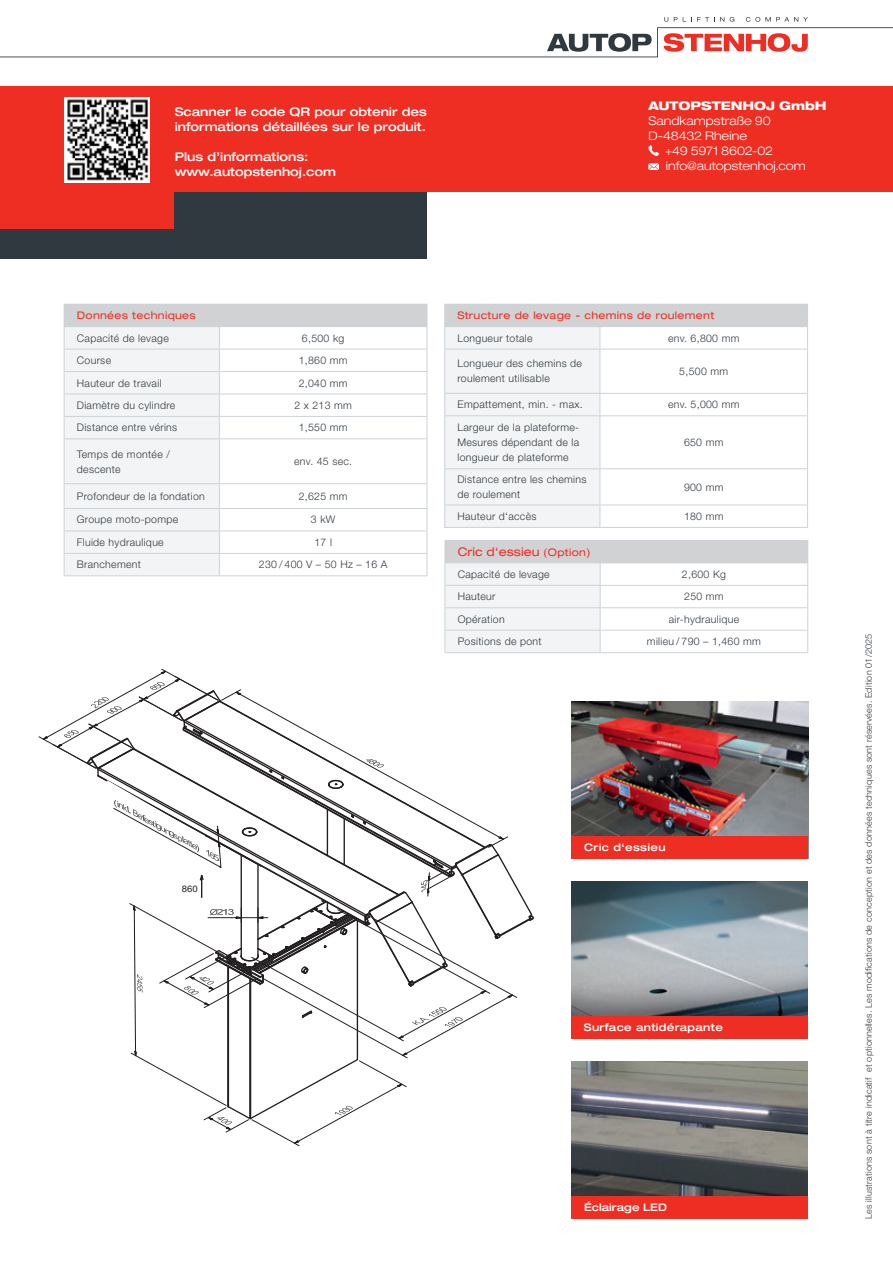
<style>
.page{position:relative;width:893px;height:1263px;background:#fff}
.page>*{position:absolute;margin:0;border:0;box-sizing:border-box;transform-origin:0 0}
.Text_QR-Code_2017{font:500 expanded 12px/15px "Helvetica Neue LT Pro";color:#fff}
.t1{font:300 expanded 12px/15px "Helvetica Neue LT Pro";color:#fff}
.Technische_Daten_Kopfzeile_2017{font:expanded 12px "Helvetica Neue LT Pro";color:#ee2e22}
.t2{font:800 expanded 12px "Helvetica Neue LT Pro";letter-spacing:-.005em;color:#fff}
.Technische_Daten_Hauptspalte{font:300 10.5px/15px "Helvetica Neue LT Pro";letter-spacing:.03em;color:#313940}
.Technische_Daten_-_Inhalt_zentriert{font:300 10.5px "Helvetica Neue LT Pro";letter-spacing:.03em;color:#313940}
.Technische_Daten_Kopfzeile_2017-2{font:expanded 10.5px "Helvetica Neue LT Pro";letter-spacing:.03em;color:#ee2e22}
.t3{font:500 expanded 10.5px "Helvetica Neue LT Pro";letter-spacing:.03em;color:#fff}
.t4{font:500 expanded 10.5px "Helvetica Neue LT Pro";color:#fff}
.t5{font:300 9px "Helvetica Neue LT Pro";letter-spacing:.02em;color:#313940}
.s1{font-size:10.5px}
</style>
<div class="page">
<svg style="left:0;top:17px;width:893px;height:40px"></svg>
<svg style="left:39px;top:669px;width:495px;height:477px"></svg>
<div style="left:0;top:154px;width:427px;height:105px;background:#313940"></div>
<div style="left:0;top:86px;width:893px;height:105px;background:#ee2e22"></div>
<div style="left:492px;top:1099px;width:38px;height:97px;background:#fff"></div>
<img style="left:571px;top:881px;width:237px;height:135px">
<img style="left:571px;top:1061px;width:237px;height:135px">
<img style="left:571px;top:701px;width:237px;height:135px">
<div style="left:64px;top:304px;width:363px;height:23px;background:#d1d2d4"></div>
<svg style="left:427px;top:305px;width:1px;height:133px"></svg>
<hr style="left:427px;top:439px;width:1px;height:44px;background:#ced3d7">
<hr style="left:219px;top:349px;width:208px;height:1px;background:#ced3d7">
<hr style="left:219px;top:371px;width:208px;height:1px;background:#ced3d7">
<hr style="left:219px;top:394px;width:208px;height:1px;background:#ced3d7">
<hr style="left:219px;top:416px;width:208px;height:1px;background:#ced3d7">
<hr style="left:219px;top:438px;width:208px;height:1px;background:#ced3d7">
<hr style="left:219px;top:483px;width:208px;height:1px;background:#ced3d7">
<hr style="left:219px;top:508px;width:208px;height:1px;background:#ced3d7">
<hr style="left:219px;top:531px;width:208px;height:1px;background:#ced3d7">
<svg style="left:64px;top:327px;width:156px;height:249px"></svg>
<hr style="left:219px;top:553px;width:208px;height:1px;background:#ced3d7">
<svg style="left:427px;top:484px;width:1px;height:91px"></svg>
<hr style="left:219px;top:575px;width:208px;height:1px;background:#ced3d7">
<div style="left:445px;top:304px;width:362px;height:23px;background:#d1d2d4"></div>
<hr style="left:444px;top:304px;width:156px;height:1px;background:#ced3d7">
<hr style="left:600px;top:304px;width:208px;height:1px;background:#ced3d7">
<hr style="left:444px;top:527px;width:156px;height:1px;background:#ced3d7">
<svg style="left:444px;top:305px;width:157px;height:222px"></svg>
<hr style="left:600px;top:326px;width:208px;height:1px;background:#ced3d7">
<hr style="left:600px;top:349px;width:208px;height:1px;background:#ced3d7">
<svg style="left:807px;top:305px;width:1px;height:44px"></svg>
<hr style="left:807px;top:349px;width:1px;height:44px;background:#ced3d7">
<svg style="left:807px;top:394px;width:1px;height:21px"></svg>
<hr style="left:807px;top:416px;width:1px;height:52px;background:#ced3d7">
<hr style="left:807px;top:469px;width:1px;height:36px;background:#ced3d7">
<svg style="left:807px;top:506px;width:1px;height:21px"></svg>
<hr style="left:600px;top:393px;width:208px;height:1px;background:#ced3d7">
<hr style="left:600px;top:415px;width:208px;height:1px;background:#ced3d7">
<hr style="left:600px;top:468px;width:208px;height:1px;background:#ced3d7">
<hr style="left:600px;top:505px;width:208px;height:1px;background:#ced3d7">
<hr style="left:600px;top:527px;width:208px;height:1px;background:#ced3d7">
<div style="left:445px;top:540px;width:363px;height:23px;background:#d1d2d4"></div>
<hr style="left:444px;top:540px;width:156px;height:1px;background:#ced3d7">
<svg style="left:444px;top:541px;width:157px;height:112px"></svg>
<hr style="left:600px;top:562px;width:208px;height:1px;background:#ced3d7">
<svg style="left:807px;top:563px;width:1px;height:89px"></svg>
<hr style="left:600px;top:585px;width:208px;height:1px;background:#ced3d7">
<hr style="left:600px;top:607px;width:208px;height:1px;background:#ced3d7">
<hr style="left:600px;top:630px;width:208px;height:1px;background:#ced3d7">
<hr style="left:600px;top:652px;width:208px;height:1px;background:#ced3d7">
<div style="left:571px;top:1016px;width:237px;height:23px;background:#ee2e22"></div>
<div style="left:571px;top:1196px;width:237px;height:23px;background:#ee2e22"></div>
<div style="left:0;top:124px;width:174px;height:105px;background:#ee2e22"></div>
<div style="left:571px;top:836px;width:237px;height:23px;background:#ee2e22"></div>
<img style="left:65px;top:97px;width:85px;height:85px">
<svg style="left:648px;top:145px;width:11px;height:11px"></svg>
<svg style="left:648px;top:163px;width:11px;height:7px"></svg>
<p class="Text_QR-Code_2017" style="left:175px;top:104px;width:254px">Scanner le code QR pour obtenir des informations détaillées sur le produit.</p>
<p class="Text_QR-Code_2017" style="left:175px;top:149px;width:163px">Plus d’informations: www.autopstenhoj.com</p>
<p class="t2" style="left:648px;top:98px;width:180px">AUTOPSTENHOJ GmbH</p>
<p class="t1" style="left:648px;top:113px;width:124px">Sandkampstraße 90<br>D-48432 Rheine</p>
<p class="t1" style="left:665px;top:143px;width:142px">+49 5971 8602-02 info@autopstenhoj.com</p>
<p class="Technische_Daten_Kopfzeile_2017-2" style="left:77px;top:309px;width:120px">Données techniques</p>
<p class="Technische_Daten_Hauptspalte" style="left:77px;top:330px;width:93px">Capacité de levage</p>
<p class="Technische_Daten_-_Inhalt_zentriert" style="left:302px;top:331px;width:44px">6,500 kg</p>
<p class="Technische_Daten_Hauptspalte" style="left:77px;top:353px;width:36px">Course</p>
<p class="Technische_Daten_-_Inhalt_zentriert" style="left:299px;top:354px;width:50px">1,860 mm</p>
<p class="Technische_Daten_Hauptspalte" style="left:77px;top:375px;width:86px">Hauteur de travail</p>
<p class="Technische_Daten_-_Inhalt_zentriert" style="left:299px;top:376px;width:50px">2,040 mm</p>
<p class="Technische_Daten_Hauptspalte" style="left:77px;top:397px;width:100px">Diamètre du cylindre</p>
<p class="Technische_Daten_-_Inhalt_zentriert" style="left:294px;top:399px;width:59px">2 x 213 mm</p>
<p class="Technische_Daten_Hauptspalte" style="left:77px;top:420px;width:102px">Distance entre vérins</p>
<p class="Technische_Daten_-_Inhalt_zentriert" style="left:299px;top:421px;width:50px">1,550 mm</p>
<p class="Technische_Daten_Hauptspalte" style="left:77px;top:446px;width:94px">Temps de montée /</p>
<p class="Technische_Daten_Hauptspalte" style="left:77px;top:461px;width:45px">descente</p>
<p class="Technische_Daten_-_Inhalt_zentriert" style="left:294px;top:455px;width:59px">env. 45 sec.</p>
<p class="Technische_Daten_Hauptspalte" style="left:77px;top:488px;width:129px">Profondeur de la fondation</p>
<p class="Technische_Daten_-_Inhalt_zentriert" style="left:299px;top:490px;width:50px">2,625 mm</p>
<p class="Technische_Daten_Hauptspalte" style="left:77px;top:512px;width:103px">Groupe moto-pompe</p>
<p class="Technische_Daten_-_Inhalt_zentriert" style="left:311px;top:513px;width:26px">3 kW</p>
<p class="Technische_Daten_Hauptspalte" style="left:77px;top:534px;width:88px">Fluide hydraulique</p>
<p class="Technische_Daten_-_Inhalt_zentriert" style="left:314px;top:536px;width:19px">17 l</p>
<p class="Technische_Daten_Hauptspalte" style="left:77px;top:557px;width:66px">Branchement</p>
<p class="Technische_Daten_-_Inhalt_zentriert" style="left:259px;top:558px;width:130px">230 / 400 V – 50 Hz – 16 A</p>
<p class="Technische_Daten_Kopfzeile_2017-2" style="left:457px;top:309px;width:258px">Structure de levage - chemins de roulement</p>
<p class="Technische_Daten_Hauptspalte" style="left:457px;top:330px;width:77px">Longueur totale</p>
<p class="Technische_Daten_-_Inhalt_zentriert" style="left:668px;top:331px;width:73px">env. 6,800 mm</p>
<p class="Technische_Daten_Hauptspalte" style="left:457px;top:356px;width:126px">Longueur des chemins de roulement utilisable</p>
<p class="Technische_Daten_-_Inhalt_zentriert" style="left:679px;top:365px;width:50px">5,500 mm</p>
<p class="Technische_Daten_Hauptspalte" style="left:457px;top:397px;width:127px">Empattement, min. - max.</p>
<p class="Technische_Daten_-_Inhalt_zentriert" style="left:668px;top:398px;width:73px">env. 5,000 mm</p>
<p class="Technische_Daten_Hauptspalte" style="left:457px;top:420px;width:123px;text-align:justify">Largeur de la plateforme-Mesures dépendant de la longueur de plateforme</p>
<p class="Technische_Daten_-_Inhalt_zentriert" style="left:684px;top:436px;width:41px">650 mm</p>
<p class="Technische_Daten_Hauptspalte" style="left:457px;top:472px;width:131px">Distance entre les chemins de roulement</p>
<p class="Technische_Daten_-_Inhalt_zentriert" style="left:684px;top:480px;width:41px">900 mm</p>
<p class="Technische_Daten_Hauptspalte" style="left:457px;top:508px;width:81px">Hauteur d‘accès</p>
<p class="Technische_Daten_-_Inhalt_zentriert" style="left:684px;top:510px;width:41px">180 mm</p>
<p class="Technische_Daten_Kopfzeile_2017" style="left:458px;top:545px;width:134px">Cric d‘essieu <span class="s1">(Option)</span></p>
<p class="Technische_Daten_Hauptspalte" style="left:458px;top:566px;width:93px">Capacité de levage</p>
<p class="Technische_Daten_-_Inhalt_zentriert" style="left:682px;top:568px;width:46px">2,600 Kg</p>
<p class="Technische_Daten_Hauptspalte" style="left:458px;top:589px;width:39px">Hauteur</p>
<p class="Technische_Daten_-_Inhalt_zentriert" style="left:684px;top:590px;width:41px">250 mm</p>
<p class="Technische_Daten_Hauptspalte" style="left:458px;top:611px;width:49px">Opération</p>
<p class="Technische_Daten_-_Inhalt_zentriert" style="left:669px;top:613px;width:72px">air-hydraulique</p>
<p class="Technische_Daten_Hauptspalte" style="left:458px;top:634px;width:85px">Positions de pont</p>
<p class="Technische_Daten_-_Inhalt_zentriert" style="left:647px;top:635px;width:115px">milieu / 790 – 1,460 mm</p>
<p class="t3" style="left:584px;top:841px;width:83px">Cric d‘essieu</p>
<p class="t3" style="left:584px;top:1021px;width:140px">Surface antidérapante</p>
<p class="t4" style="left:584px;top:1201px;width:84px">Éclairage LED</p>
<p class="t5" style="left:863px;top:1219px;width:587px;rotate:-90deg">Les illustrations sont à titre indicatif et optionnelles. Les modifications de conception et des données techniques sont réservées. Edition 01/2025</p>
</div>
